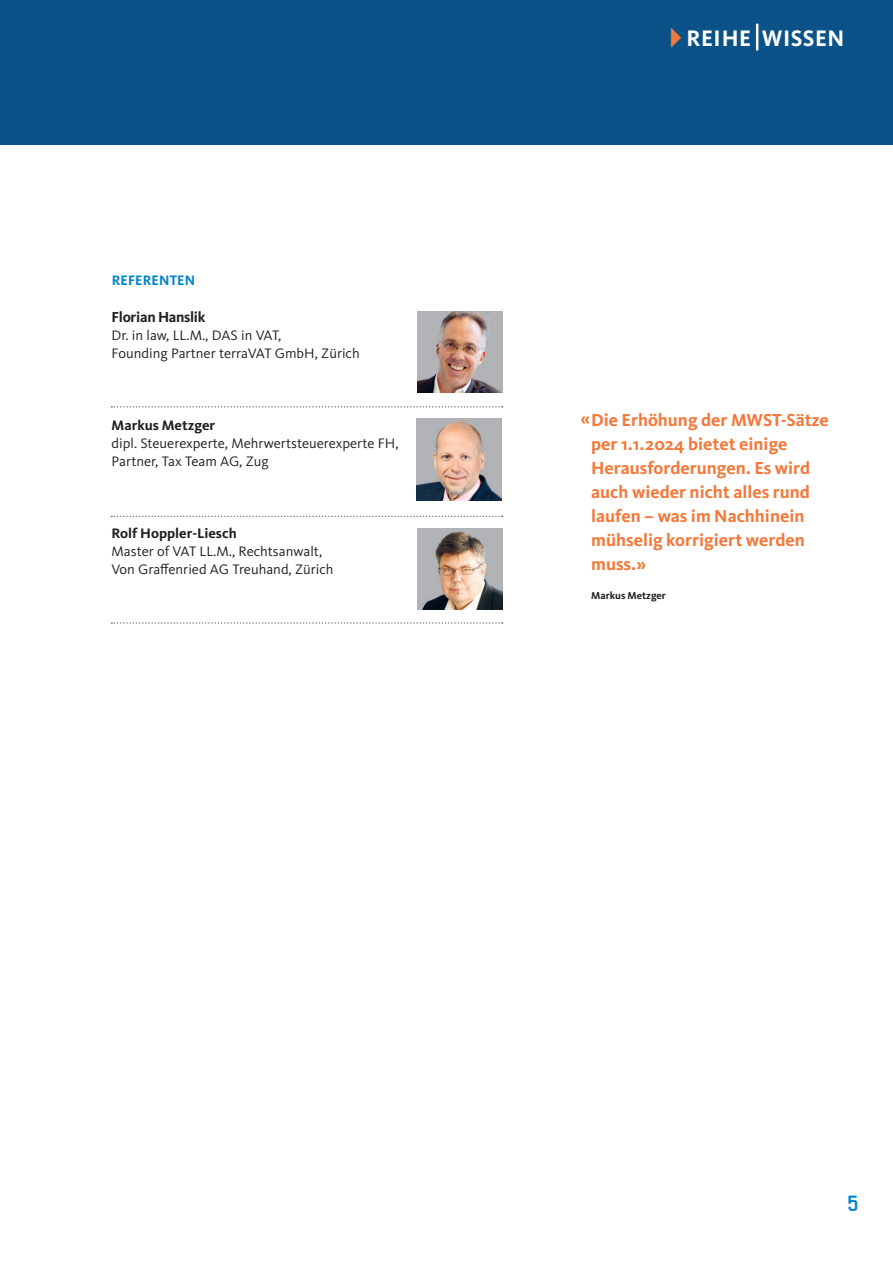
<style>
.page{position:relative;width:893px;height:1263px;background:#fff}
.page>*{position:absolute;margin:0;border:0;box-sizing:border-box;transform-origin:0 0}
.t1{font:700 23.25px "Kievit Pro";letter-spacing:.02em;color:#fff}
.t2{font:700 21px "Beta Sans";color:#0084ca}
.t3{font:700 18px/24px "Kievit Pro";color:#f3793b}
.t4{font:700 15px "Kievit Pro";letter-spacing:-.02em;color:#231f20}
.t5{font:14.25px/18px "Kievit Pro";color:#231f20}
.t6{font:700 14.25px "Kievit Pro";color:#231f20}
.t7{font:700 14.25px "Kievit Pro";letter-spacing:.01em;color:#0084ca}
.t8{font:700 10.5px "Kievit Pro";color:#231f20}
.s1{color:#f3793b}
</style>
<div class="page">
<div style="left:0;top:0;width:893px;height:145px;background:#0b5289"></div>
<svg style="left:111px;top:406px;width:392px;height:2px"></svg>
<svg style="left:111px;top:516px;width:392px;height:1px"></svg>
<img style="left:417px;top:528px;width:85px;height:82px">
<img style="left:417px;top:311px;width:85px;height:81px">
<img style="left:417px;top:419px;width:85px;height:81px">
<svg style="left:111px;top:622px;width:392px;height:2px"></svg>
<hr style="left:756px;top:24px;width:2px;height:27px;background:#fff">
<p class="t7" style="left:112px;top:272px;width:85px">REFERENTEN</p>
<p class="t4" style="left:112px;top:307px;width:96px">Florian Hanslik</p>
<p class="t5" style="left:112px;top:326px;width:250px">Dr. in law, LL.M., DAS in VAT,<br>Founding Partner terraVAT GmbH, Zürich</p>
<p class="t6" style="left:112px;top:416px;width:105px">Markus Metzger</p>
<p class="t5" style="left:112px;top:434px;width:289px">dipl. Steuerexperte, Mehrwertsteuerexperte FH,<br>Partner, Tax Team AG, Zug</p>
<p class="t6" style="left:112px;top:524px;width:127px">Rolf Hoppler-Liesch</p>
<p class="t5" style="left:112px;top:542px;width:223px">Master of VAT LL.M., Rechtsanwalt,<br>Von Graffenried AG Treuhand, Zürich</p>
<h1 class="t1" style="left:659px;top:24px;width:187px"><span class="s1">✔</span>REIHE WISSEN</h1>
<p class="t3" style="left:591px;top:408px;width:239px;text-indent:-11px">« Die Erhöhung der MWST-Sätze per 1.1.2024 bietet einige<br>Herausforderungen. Es wird auch wieder nicht alles rund laufen – was im Nachhinein mühselig korrigiert werden muss.»</p>
<p class="t8" style="left:591px;top:589px;width:76px">Markus Metzger</p>
<h2 class="t2" style="left:847px;top:1191px;width:13px">5</h2>
</div>
